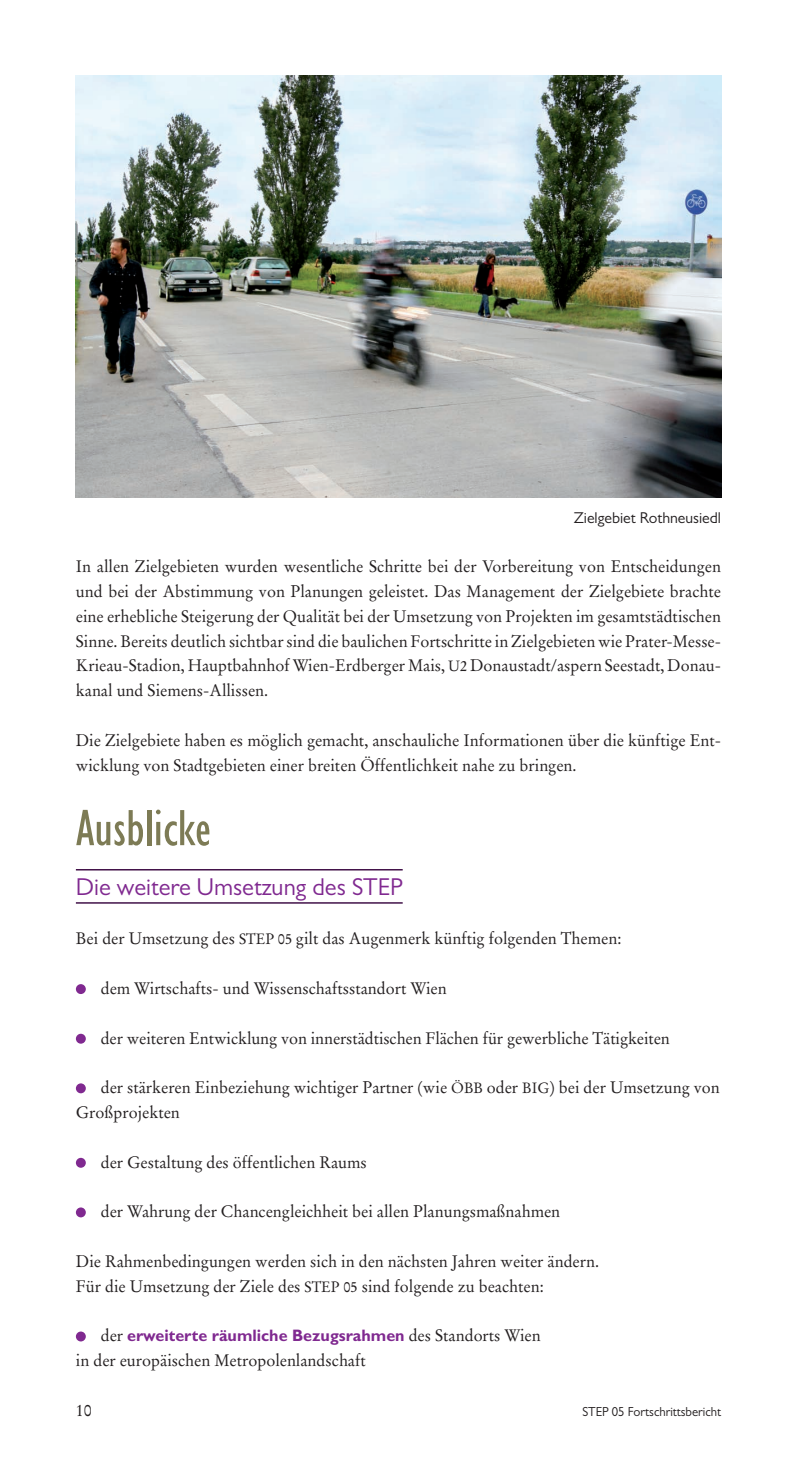
<style>
.page{position:relative;width:797px;height:1467px;background:#fff}
.page>*{position:absolute;margin:0;border:0;box-sizing:border-box;transform-origin:0 0}
.t1{font:condensed 52.5px "Gill Sans MT Pro";color:#7d7b55}
.t2{font:24.5px "Gill Sans MT Pro";color:#802990}
.t3{font:16.62px/24.8px "Stempel Garamond";color:#231f20}
.t4{font:700 16.62px "Gill Sans Std";color:#802990}
.t5{font:15.75px "Gill Sans MT Pro";color:#231f20}
.t6{font:13.12px "Gill Sans MT Pro";color:#231f20}
.s1{font-size:14.88px}
.s2{font-family:"Stempel Garamond";font-weight:400;color:#231f20}
</style>
<div class="page">
<hr style="left:76px;top:869px;width:327px;height:1px;background:#34003c">
<hr style="left:76px;top:902px;width:327px;height:1px;background:#34003c">
<div style="left:76px;top:984px;width:10px;height:10px;background:#802990;border-radius:50%"></div>
<div style="left:76px;top:1033px;width:10px;height:10px;background:#802990;border-radius:50%"></div>
<div style="left:76px;top:1083px;width:10px;height:10px;background:#802990;border-radius:50%"></div>
<div style="left:76px;top:1157px;width:10px;height:10px;background:#802990;border-radius:50%"></div>
<div style="left:76px;top:1207px;width:10px;height:10px;background:#802990;border-radius:50%"></div>
<div style="left:76px;top:1331px;width:10px;height:10px;background:#802990;border-radius:50%"></div>
<img style="left:76px;top:76px;width:645px;height:422px">
<p class="t5" style="left:573px;top:508px;width:149px">Zielgebiet Rothneusiedl</p>
<p class="t3" style="left:76px;top:554px;width:646px;text-align:justify">In allen Zielgebieten wurden wesentliche Schritte bei der Vorbereitung von Entscheidungen und bei der Abstimmung von Planungen geleistet. Das Management der Zielgebiete brachte eine erhebliche Steigerung der Qualität bei der Umsetzung von Projekten im gesamtstädtischen Sinne. Bereits deutlich sichtbar sind die baulichen Fortschritte in Zielgebieten wie Prater-Messe-Krieau-Stadion, Hauptbahnhof Wien-Erdberger Mais, <span class="s1">U2</span> Donaustadt/aspern Seestadt, Donau&shy;kanal und Siemens-Allissen.</p>
<p class="t3" style="left:76px;top:728px;width:646px">Die Zielgebiete haben es möglich gemacht, anschauliche Informationen über die künftige Ent&shy;wicklung von Stadtgebieten einer breiten Öffentlichkeit nahe zu bringen.</p>
<h1 class="t1" style="left:76px;top:796px;width:137px">Ausblicke</h1>
<h2 class="t2" style="left:76px;top:872px;width:328px">Die weitere Umsetzung des STEP</h2>
<p class="t3" style="left:76px;top:926px;width:547px">Bei der Umsetzung des <span class="s1">STEP 05</span> gilt das Augenmerk künftig folgenden Themen:</p>
<p class="t3" style="left:101px;top:976px;width:347px">dem Wirtschafts- und Wissenschaftsstandort Wien</p>
<p class="t3" style="left:101px;top:1025px;width:570px">der weiteren Entwicklung von innerstädtischen Flächen für gewerbliche Tätigkeiten</p>
<p class="t3" style="left:76px;top:1075px;width:645px;text-indent:25px">der stärkeren Einbeziehung wichtiger Partner (wie <span class="s1">ÖBB</span> oder <span class="s1">BIG</span>) bei der Umsetzung von<br>Großprojekten</p>
<p class="t3" style="left:101px;top:1149px;width:268px">der Gestaltung des öffentlichen Raums</p>
<p class="t3" style="left:101px;top:1199px;width:461px">der Wahrung der Chancengleichheit bei allen Planungsmaßnahmen</p>
<p class="t3" style="left:76px;top:1248px;width:524px">Die Rahmenbedingungen werden sich in den nächsten Jahren weiter ändern.<br>Für die Umsetzung der Ziele des <span class="s1">STEP 05</span> sind folgende zu beachten:</p>
<p class="t4" style="left:101px;top:1325px;width:441px"><span class="s2">der</span> erweiterte räumliche Bezugsrahmen <span class="s2">des Standorts Wien</span></p>
<p class="t3" style="left:76px;top:1348px;width:291px">in der europäischen Metropolenlandschaft</p>
<p class="t3" style="left:76px;top:1397px;width:18px">10</p>
<p class="t6" style="left:582px;top:1403px;width:140px">STEP 05 Fortschrittsbericht</p>
</div>
